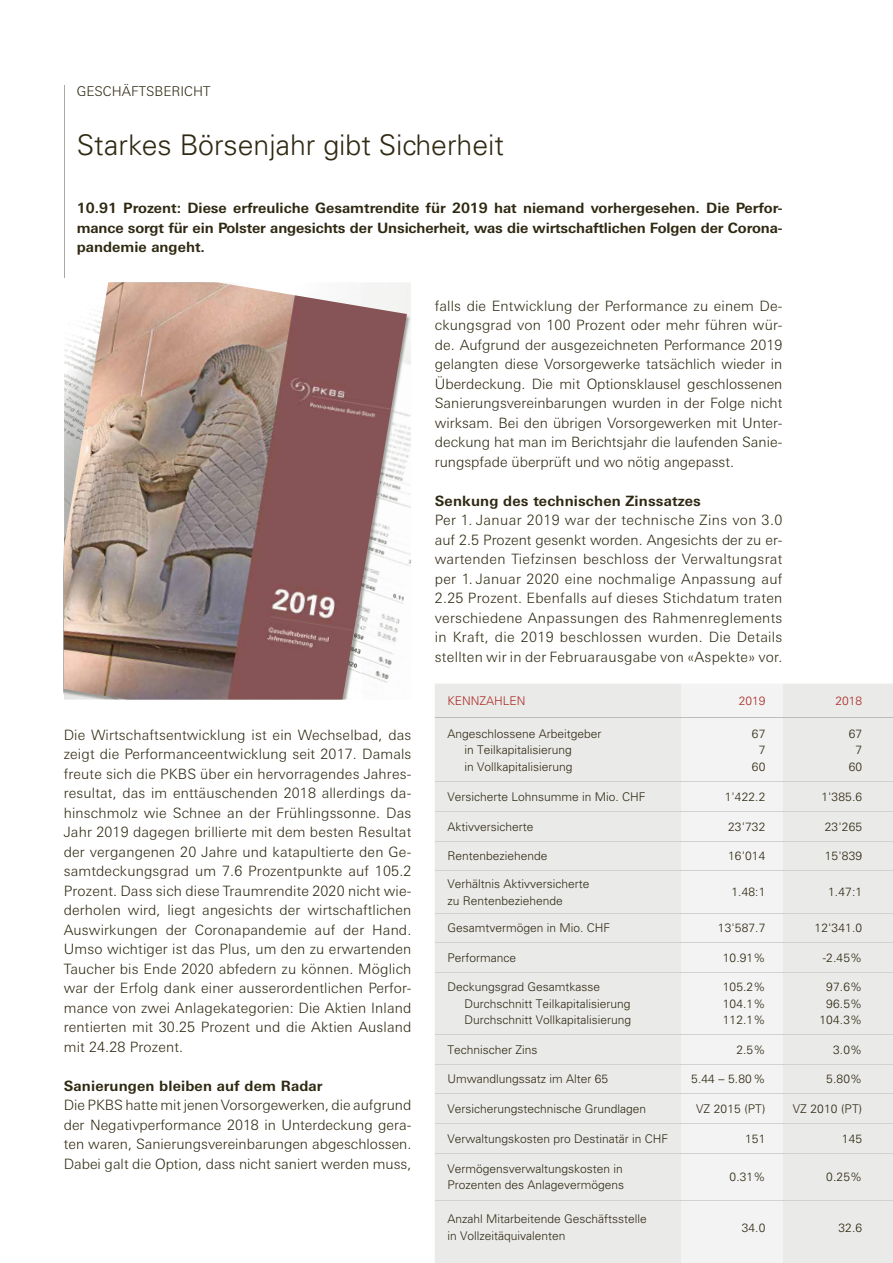
<style>
.page{position:relative;width:893px;height:1263px;background:#fff}
.page>*{position:absolute;margin:0;border:0;box-sizing:border-box;transform-origin:0 0}
.t1{font:300 28.5px "Univers LT Std";color:#2f2912}
.t2{font:300 14.25px/19.5px "Univers Next Pro";color:#2f2912;text-align:justify}
.t3{font:700 14.25px/19.5px "Univers Next Pro";letter-spacing:.01em;color:#2f2912;text-align:justify}
.t4{font:300 13.5px "Univers Next Pro";color:#2f2912}
.t5{font:300 12px/16.5px "Univers LT Std";color:#2f2912}
.t6{font:300 12px "Univers LT Std";color:#ab2d24}
</style>
<div class="page">
<hr style="left:64px;top:96px;width:1px;height:84px;background:#a8a8a5">
<hr style="left:64px;top:180px;width:1px;height:98px;background:#a8a8a5">
<div style="left:435px;top:684px;width:458px;height:579px;background:#eaeae9"></div>
<div style="left:681px;top:684px;width:101px;height:579px;background:#f3f3f3"></div>
<hr style="left:435px;top:811px;width:246px;height:1px;background:#d1d1cf">
<hr style="left:681px;top:811px;width:101px;height:1px;background:#d1d1cf">
<hr style="left:435px;top:841px;width:246px;height:1px;background:#d1d1cf">
<hr style="left:681px;top:841px;width:101px;height:1px;background:#d1d1cf">
<hr style="left:435px;top:871px;width:246px;height:1px;background:#d1d1cf">
<hr style="left:681px;top:871px;width:101px;height:1px;background:#d1d1cf">
<hr style="left:782px;top:811px;width:111px;height:1px;background:#d1d1cf">
<hr style="left:782px;top:841px;width:111px;height:1px;background:#d1d1cf">
<hr style="left:681px;top:913px;width:101px;height:1px;background:#d1d1cf">
<hr style="left:782px;top:871px;width:111px;height:1px;background:#d1d1cf">
<hr style="left:782px;top:913px;width:111px;height:1px;background:#d1d1cf">
<hr style="left:782px;top:943px;width:111px;height:1px;background:#d1d1cf">
<hr style="left:435px;top:1064px;width:246px;height:1px;background:#d1d1cf">
<hr style="left:681px;top:1064px;width:101px;height:1px;background:#d1d1cf">
<hr style="left:435px;top:1094px;width:246px;height:1px;background:#d1d1cf">
<hr style="left:681px;top:1094px;width:101px;height:1px;background:#d1d1cf">
<hr style="left:435px;top:1123px;width:246px;height:1px;background:#d1d1cf">
<hr style="left:681px;top:1123px;width:101px;height:1px;background:#d1d1cf">
<hr style="left:435px;top:1153px;width:246px;height:1px;background:#d1d1cf">
<hr style="left:435px;top:913px;width:246px;height:1px;background:#d1d1cf">
<hr style="left:681px;top:1153px;width:101px;height:1px;background:#d1d1cf">
<hr style="left:681px;top:943px;width:101px;height:1px;background:#d1d1cf">
<hr style="left:782px;top:1034px;width:111px;height:1px;background:#d1d1cf">
<hr style="left:435px;top:1034px;width:246px;height:1px;background:#d1d1cf">
<hr style="left:435px;top:943px;width:246px;height:1px;background:#d1d1cf">
<hr style="left:782px;top:1064px;width:111px;height:1px;background:#d1d1cf">
<hr style="left:782px;top:1094px;width:111px;height:1px;background:#d1d1cf">
<hr style="left:681px;top:1034px;width:101px;height:1px;background:#d1d1cf">
<hr style="left:782px;top:1123px;width:111px;height:1px;background:#d1d1cf">
<hr style="left:782px;top:1153px;width:111px;height:1px;background:#d1d1cf">
<hr style="left:435px;top:1200px;width:246px;height:1px;background:#d1d1cf">
<hr style="left:681px;top:1200px;width:101px;height:1px;background:#d1d1cf">
<hr style="left:782px;top:1200px;width:111px;height:1px;background:#d1d1cf">
<hr style="left:435px;top:717px;width:246px;height:1px;background:#bcbcba">
<hr style="left:435px;top:781px;width:246px;height:1px;background:#d1d1cf">
<hr style="left:681px;top:717px;width:101px;height:1px;background:#bcbcba">
<hr style="left:681px;top:781px;width:101px;height:1px;background:#d1d1cf">
<hr style="left:782px;top:717px;width:111px;height:1px;background:#bcbcba">
<hr style="left:782px;top:781px;width:111px;height:1px;background:#d1d1cf">
<hr style="left:435px;top:972px;width:246px;height:1px;background:#d1d1cf">
<hr style="left:681px;top:972px;width:101px;height:1px;background:#d1d1cf">
<hr style="left:782px;top:972px;width:111px;height:1px;background:#d1d1cf">
<img style="left:64px;top:282px;width:343px;height:417px">
<p class="t4" style="left:77px;top:83px;width:135px">GESCHÄFTSBERICHT</p>
<h1 class="t1" style="left:77px;top:127px;width:429px">Starkes Börsenjahr gibt Sicherheit</h1>
<p class="t3" style="left:77px;top:198px;width:707px">10.91 Prozent: Diese erfreuliche Gesamtrendite für 2019 hat niemand vorhergesehen. Die Perfor&shy;mance sorgt für ein Polster angesichts der Unsicherheit, was die wirtschaftlichen Folgen der Corona&shy;pandemie angeht.</p>
<p class="t2" style="left:64px;top:725px;width:349px">Die Wirtschaftsentwicklung ist ein Wechselbad, das zeigt die Performanceentwicklung seit 2017. Damals freute sich die PKBS über ein hervorragendes Jahres&shy;resultat, das im enttäuschenden 2018 allerdings da&shy;hinschmolz wie Schnee an der Frühlingssonne. Das Jahr 2019 dagegen brillierte mit dem besten Resultat der vergangenen 20 Jahre und katapultierte den Ge&shy;samtdeckungsgrad um 7.6 Prozentpunkte auf 105.2<br>Prozent. Dass sich diese Traumrendite 2020 nicht wie&shy;derholen wird, liegt angesichts der wirtschaftlichen Auswirkungen der Coronapandemie auf der Hand.<br>Umso wichtiger ist das Plus, um den zu erwartenden Taucher bis Ende 2020 abfedern zu können. Möglich war der Erfolg dank einer ausserordentlichen Perfor&shy;mance von zwei Anlagekategorien: Die Aktien Inland rentierten mit 30.25 Prozent und die Aktien Ausland mit 24.28 Prozent.</p>
<p class="t3" style="left:64px;top:1076px;width:260px">Sanierungen bleiben auf dem Radar</p>
<p class="t2" style="left:64px;top:1095px;width:349px">Die PKBS hatte mit jenen Vorsorgewerken, die aufgrund der Negativperformance 2018 in Unterdeckung gera&shy;ten waren, Sanierungsvereinbarungen abgeschlossen.<br>Dabei galt die Option, dass nicht saniert werden muss,</p>
<p class="t2" style="left:435px;top:296px;width:349px">falls die Entwicklung der Performance zu einem De&shy;ckungsgrad von 100 Prozent oder mehr führen wür&shy;de. Aufgrund der ausgezeichneten Performance 2019 gelangten diese Vorsorgewerke tatsächlich wieder in Überdeckung. Die mit Optionsklausel geschlossenen Sanierungsvereinbarungen wurden in der Folge nicht wirksam. Bei den ü brigen Vorsorgewerken mit Unter&shy;deckung hat man im Berichtsjahr die laufenden Sanie&shy;rungspfade ü berprü ft und wo nötig angepasst.</p>
<p class="t3" style="left:435px;top:491px;width:268px">Senkung des technischen Zinssatzes</p>
<p class="t2" style="left:435px;top:510px;width:349px">Per 1. Januar 2019 war der technische Zins von 3.0 auf 2.5 Prozent gesenkt worden. Angesichts der zu er&shy;wartenden Tiefzinsen beschloss der Verwaltungsrat per 1. Januar 2020 eine nochmalige Anpassung auf 2.25 Prozent. Ebenfalls auf dieses Stichdatum traten verschiedene Anpassungen des Rahmenreglements in Kraft, die 2019 beschlossen wurden. Die Details stellten wir in der Februarausgabe von «Aspekte» vor.</p>
<p class="t6" style="left:448px;top:693px;width:79px">KENNZAHLEN</p>
<p class="t6" style="left:739px;top:693px;width:28px">2019</p>
<p class="t6" style="left:835px;top:693px;width:28px">2018</p>
<p class="t5" style="left:465px;top:725px;width:139px;text-indent:-17px">Angeschlossene Arbeitgeber in Teilkapitalisierung<br>in Vollkapitalisierung</p>
<p class="t5" style="left:752px;top:725px;width:15px;text-align:center">67<br>7<br>60</p>
<p class="t5" style="left:849px;top:725px;width:15px;text-align:center">67<br>7<br>60</p>
<p class="t5" style="left:448px;top:788px;width:200px">Versicherte Lohnsumme in Mio. CHF</p>
<p class="t5" style="left:725px;top:788px;width:42px">1'422.2</p>
<p class="t5" style="left:821px;top:788px;width:42px">1'385.6</p>
<p class="t5" style="left:448px;top:818px;width:88px">Aktivversicherte</p>
<p class="t5" style="left:728px;top:818px;width:39px">23'732</p>
<p class="t5" style="left:825px;top:818px;width:39px">23'265</p>
<p class="t5" style="left:448px;top:848px;width:102px">Rentenbeziehende</p>
<p class="t5" style="left:728px;top:848px;width:39px">16'014</p>
<p class="t5" style="left:825px;top:848px;width:39px">15'839</p>
<p class="t5" style="left:448px;top:875px;width:144px">Verhältnis Aktivversicherte zu Rentenbeziehende</p>
<p class="t5" style="left:731px;top:884px;width:35px">1.48:1</p>
<p class="t5" style="left:828px;top:884px;width:35px">1.47:1</p>
<p class="t5" style="left:448px;top:920px;width:164px">Gesamtvermögen in Mio. CHF</p>
<p class="t5" style="left:718px;top:920px;width:49px">13'587.7</p>
<p class="t5" style="left:815px;top:920px;width:49px">12'341.0</p>
<p class="t5" style="left:448px;top:949px;width:70px">Performance</p>
<p class="t5" style="left:723px;top:949px;width:44px">10.91%</p>
<p class="t5" style="left:823px;top:949px;width:41px">-2.45%</p>
<p class="t5" style="left:465px;top:979px;width:168px;text-indent:-17px">Deckungsgrad Gesamtkasse<br>Durchschnitt Teilkapitalisierung<br>Durchschnitt Vollkapitalisierung</p>
<p class="t5" style="left:723px;top:979px;width:44px;text-align:justify">105.2% 104.1% 112.1%</p>
<p class="t5" style="left:819px;top:979px;width:44px;text-align:center">97.6%<br>96.5%<br>104.3%</p>
<p class="t5" style="left:448px;top:1041px;width:92px">Technischer Zins</p>
<p class="t5" style="left:736px;top:1041px;width:31px">2.5%</p>
<p class="t5" style="left:833px;top:1041px;width:31px">3.0%</p>
<p class="t5" style="left:448px;top:1071px;width:162px">Umwandlungssatz im Alter 65</p>
<p class="t5" style="left:691px;top:1071px;width:76px">5.44 – 5.80%</p>
<p class="t5" style="left:826px;top:1071px;width:37px">5.80%</p>
<p class="t5" style="left:448px;top:1101px;width:200px">Versicherungstechnische Grundlagen</p>
<p class="t5" style="left:696px;top:1101px;width:71px">VZ 2015 (PT)</p>
<p class="t5" style="left:793px;top:1101px;width:71px">VZ 2010 (PT)</p>
<p class="t5" style="left:448px;top:1130px;width:222px">Verwaltungskosten pro Destinatär in CHF</p>
<p class="t5" style="left:745px;top:1130px;width:22px">151</p>
<p class="t5" style="left:842px;top:1130px;width:22px">145</p>
<p class="t5" style="left:448px;top:1160px;width:178px">Vermögensverwaltungskosten in<br>Prozenten des Anlagevermögens</p>
<p class="t5" style="left:730px;top:1169px;width:37px">0.31%</p>
<p class="t5" style="left:826px;top:1169px;width:37px">0.25%</p>
<p class="t5" style="left:448px;top:1211px;width:201px">Anzahl Mitarbeitende Geschäftsstelle in Vollzeitäquivalenten</p>
<p class="t5" style="left:742px;top:1219px;width:25px">34.0</p>
<p class="t5" style="left:838px;top:1219px;width:25px">32.6</p>
</div>
